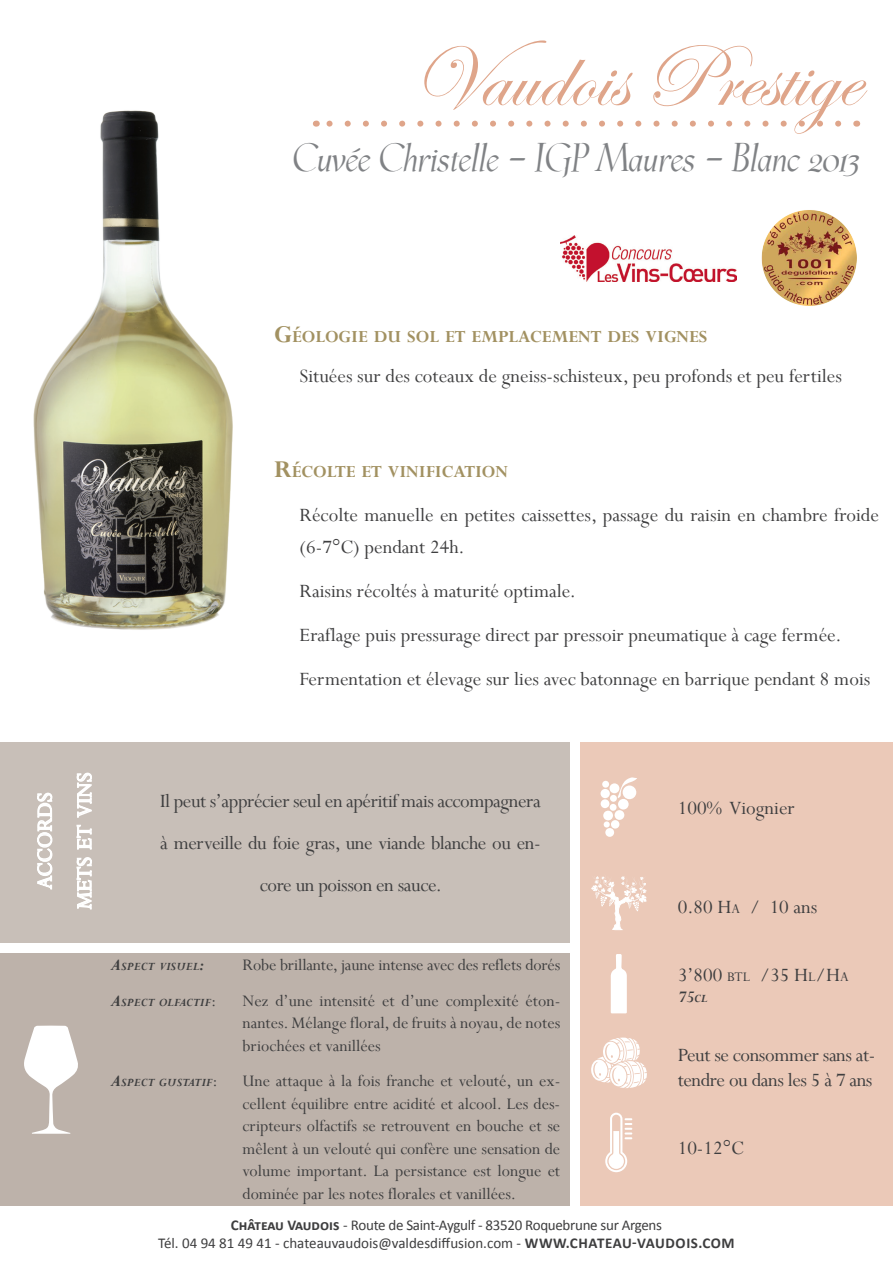
<style>
.page{position:relative;width:893px;height:1263px;background:#fff}
.page>*{position:absolute;margin:0;border:0;box-sizing:border-box;transform-origin:0 0}
.t1{font:90px "Edwardian Script ITC";color:#dfa58a}
.t2{font:italic 37.5px "Cosenza";color:#808285}
.t3{font:21px/44.2px "Perpetua";color:#3e3e3f}
.t4{font:21px/42px "Perpetua";letter-spacing:-.02em;color:#3e3e3f}
.t5{font:21px "Perpetua";color:#3e3e3f}
.t6{font:700 18.9px "Perpetua";color:#a29161}
.t7{font:18px/22.5px "Perpetua";color:#3e3e3f;text-align:justify}
.t8{font:italic 700 18px "Perpetua";color:#3e3e3f}
.t9{font:15px/18px "Calibri";letter-spacing:-.02em;color:#3e3e3f;text-align:center}
.t10{font:italic 700 12.6px "Perpetua";color:#3e3e3f}
.s1{font-size:27px}
.s2{font-size:18px}
.s3{font-weight:400;font-style:normal;font-size:18px}
.s4{font-size:14.7px}
.s5{font-style:inherit}
.s6{font-size:12.6px}
.s7{font-weight:700}
</style>
<div class="page">
<div style="left:0;top:742px;width:570px;height:201px;background:#c8bfb8"></div>
<div style="left:0;top:953px;width:570px;height:253px;background:#bdb2aa"></div>
<div style="left:580px;top:742px;width:313px;height:464px;background:#ebc9b8"></div>
<svg style="left:600px;top:777px;width:37px;height:60px"></svg>
<svg style="left:591px;top:876px;width:56px;height:54px"></svg>
<svg style="left:611px;top:954px;width:16px;height:59px"></svg>
<svg style="left:591px;top:1037px;width:56px;height:51px"></svg>
<svg style="left:605px;top:1113px;width:27px;height:59px"></svg>
<svg style="left:24px;top:1025px;width:54px;height:109px"></svg>
<img style="left:560px;top:235px;width:176px;height:47px">
<img style="left:761px;top:210px;width:96px;height:96px">
<svg style="left:326px;top:121px;width:512px;height:6px"></svg>
<svg style="left:37px;top:792px;width:16px;height:98px"></svg>
<svg style="left:76px;top:857px;width:16px;height:53px"></svg>
<svg style="left:76px;top:824px;width:16px;height:26px"></svg>
<svg style="left:76px;top:772px;width:16px;height:46px"></svg>
<img style="left:33px;top:110px;width:200px;height:520px">
<h1 class="t1" style="left:411px;top:28px;width:450px">Vaudois Prestige</h1>
<h2 class="t2" style="left:293px;top:136px;width:568px">Cuvée Christelle - IGP Maures - Blanc 2013</h2>
<p class="t6" style="left:274px;top:325px;width:435px"><span class="s1">G</span>ÉOLOGIE DU SOL ET EMPLACEMENT DES VIGNES</p>
<p class="t3" style="left:300px;top:354px;width:544px">Situées sur des coteaux de gneiss-schisteux, peu profonds et peu fertiles</p>
<p class="t6" style="left:274px;top:459px;width:236px"><span class="s1">R</span>ÉCOLTE ET VINIFICATION</p>
<p class="t3" style="left:300px;top:499px;width:581px;line-height:31.5px">Récolte manuelle en petites caissettes, passage du raisin en chambre froide (6-7°C) pendant 24h.</p>
<p class="t3" style="left:300px;top:568px;width:572px">Raisins récoltés à maturité optimale.<br>Eraflage puis pressurage direct par pressoir pneumatique à cage fermée.<br>Fermentation et élevage sur lies avec batonnage en barrique pendant 8 mois</p>
<p class="t4" style="left:160px;top:780px;width:382px;text-align:center">Il peut s’apprécier seul en apéritif mais accompagnera à merveille du foie gras, une viande blanche ou en&shy;core un poisson en sauce.</p>
<p class="t10" style="left:111px;top:959px;width:95px"><span class="s2">A</span>SPECT VISUEL<span class="s2">:</span></p>
<p class="t7" style="left:243px;top:953px;width:319px">Robe brillante, jaune intense avec des reflets dorés</p>
<p class="t10" style="left:111px;top:994px;width:107px"><span class="s2">A</span>SPECT OLFACTIF<span class="s3">:</span></p>
<p class="t7" style="left:243px;top:989px;width:319px">Nez d’une intensité et d’une complexité éton&shy;nantes. Mélange floral, de fruits à noyau, de notes briochées et vanillées</p>
<p class="t10" style="left:111px;top:1075px;width:109px"><span class="s2">A</span>SPECT GUSTATIF<span class="s3">:</span></p>
<p class="t7" style="left:242px;top:1069px;width:319px">Une attaque à la fois franche et velouté, un ex&shy;cellent équilibre entre acidité et alcool. Les des&shy;cripteurs olfactifs se retrouvent en bouche et se mêlent à un velouté qui confère une sensation de volume important. La persistance est longue et dominée par les notes florales et vanillées.</p>
<p class="t3" style="left:678px;top:786px;width:118px">100% Viognier</p>
<p class="t5" style="left:678px;top:894px;width:141px">0.80 H<span class="s4">a</span> / <span class="s5">10 ans</span></p>
<p class="t5" style="left:678px;top:961px;width:172px">3’800 <span class="s4">btl</span> /35 H<span class="s4">l</span>/H<span class="s4">a</span></p>
<p class="t8" style="left:678px;top:986px;width:31px">75<span class="s6">CL</span></p>
<p class="t4" style="left:678px;top:1042px;width:199px;line-height:25.2px">Peut se consommer sans at&shy;tendre ou dans les 5 à 7 ans</p>
<p class="t3" style="left:678px;top:1125px;width:68px">10-12°C</p>
<p class="t9" style="left:158px;top:1216px;width:578px"><span class="s7">CHÂTEAU VAUDOIS</span> - Route de Saint-Aygulf - 83520 Roquebrune sur Argens<br>Tél. 04 94 81 49 41 - chateauvaudois@valdesdiffusion.com - <span class="s7">WWW.CHATEAU-VAUDOIS.COM</span></p>
</div>
